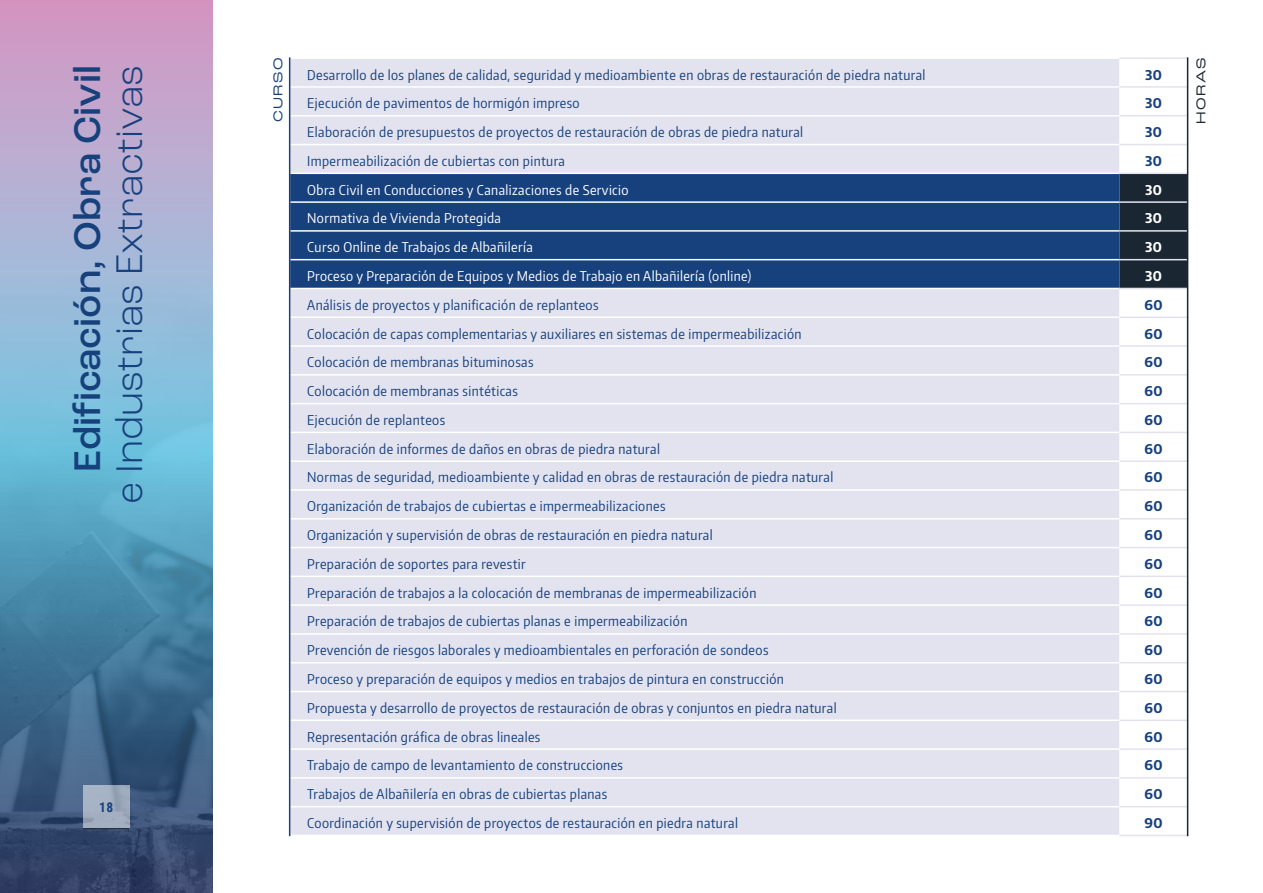
<style>
.page{position:relative;width:1263px;height:893px;background:#fff}
.page>*{position:absolute;margin:0;border:0;box-sizing:border-box;transform-origin:0 0}
.t1{font:300 39px "Roc Grotesk";color:#17417d}
.t2{font:500 39px "Roc Grotesk";color:#17417d}
.t3{font:13.5px "Encode Sans Condensed";letter-spacing:.03em;color:#17417d}
.t4{font:13.5px "Encode Sans Condensed";letter-spacing:.03em;color:#fff}
.t5{font:700 13.5px "Encode Sans Narrow";letter-spacing:.03em;color:#17417d}
.t6{font:700 13.5px "Encode Sans Narrow";letter-spacing:.03em;color:#fff}
.t7{font:expanded 13.5px "Roc Grotesk";letter-spacing:.1em;color:#17417d}
.t8{font:expanded 13.5px "Roc Grotesk";letter-spacing:.1em;color:#1a2732}
.t9{font:700 13.5px "Roboto Condensed";color:#17417d}
</style>
<div class="page">
<svg style="left:0;top:0;width:213px;height:268px;background:#bda8ce"></svg>
<img style="left:0;top:268px;width:213px;height:625px">
<div style="left:290px;top:59px;width:829px;height:776px;background:#e3e3ef"></div>
<svg style="left:1119px;top:59px;width:68px;height:776px"></svg>
<div style="left:290px;top:174px;width:829px;height:114px;background:#17417d"></div>
<div style="left:1119px;top:174px;width:68px;height:114px;background:#1a2732"></div>
<hr style="left:290px;top:86px;width:829px;height:2px;background:#fff">
<hr style="left:290px;top:115px;width:829px;height:1px;background:#fff">
<hr style="left:290px;top:144px;width:829px;height:1px;background:#fff">
<hr style="left:290px;top:173px;width:829px;height:1px;background:#fff">
<hr style="left:290px;top:201px;width:829px;height:2px;background:#fff">
<hr style="left:290px;top:230px;width:829px;height:2px;background:#fff">
<hr style="left:290px;top:259px;width:829px;height:1px;background:#fff">
<hr style="left:290px;top:288px;width:829px;height:1px;background:#fff">
<hr style="left:290px;top:316px;width:829px;height:2px;background:#fff">
<hr style="left:290px;top:345px;width:829px;height:2px;background:#fff">
<hr style="left:290px;top:374px;width:829px;height:2px;background:#fff">
<hr style="left:290px;top:403px;width:829px;height:1px;background:#fff">
<hr style="left:290px;top:432px;width:829px;height:1px;background:#fff">
<hr style="left:290px;top:460px;width:829px;height:2px;background:#fff">
<hr style="left:290px;top:489px;width:829px;height:2px;background:#fff">
<hr style="left:290px;top:518px;width:829px;height:1px;background:#fff">
<hr style="left:290px;top:547px;width:829px;height:1px;background:#fff">
<hr style="left:290px;top:576px;width:829px;height:1px;background:#fff">
<hr style="left:290px;top:604px;width:829px;height:2px;background:#fff">
<hr style="left:290px;top:633px;width:829px;height:2px;background:#fff">
<hr style="left:290px;top:662px;width:829px;height:1px;background:#fff">
<hr style="left:290px;top:691px;width:829px;height:1px;background:#fff">
<hr style="left:290px;top:720px;width:829px;height:1px;background:#fff">
<hr style="left:290px;top:748px;width:829px;height:2px;background:#fff">
<hr style="left:290px;top:777px;width:829px;height:2px;background:#fff">
<hr style="left:290px;top:806px;width:829px;height:1px;background:#fff">
<hr style="left:1119px;top:57px;width:68px;height:2px;background:#e3e3ef">
<hr style="left:1119px;top:86px;width:68px;height:2px;background:#e3e3ef">
<hr style="left:1119px;top:115px;width:68px;height:1px;background:#e3e3ef">
<hr style="left:1119px;top:144px;width:68px;height:1px;background:#e3e3ef">
<hr style="left:1119px;top:173px;width:68px;height:1px;background:#e3e3ef">
<hr style="left:1119px;top:201px;width:68px;height:2px;background:#e3e3ef">
<hr style="left:1119px;top:230px;width:68px;height:2px;background:#e3e3ef">
<hr style="left:1119px;top:259px;width:68px;height:1px;background:#e3e3ef">
<hr style="left:1119px;top:288px;width:68px;height:1px;background:#e3e3ef">
<hr style="left:1119px;top:316px;width:68px;height:2px;background:#e3e3ef">
<hr style="left:1119px;top:345px;width:68px;height:2px;background:#e3e3ef">
<hr style="left:1119px;top:374px;width:68px;height:2px;background:#e3e3ef">
<hr style="left:1119px;top:403px;width:68px;height:1px;background:#e3e3ef">
<hr style="left:1119px;top:432px;width:68px;height:1px;background:#e3e3ef">
<hr style="left:1119px;top:460px;width:68px;height:2px;background:#e3e3ef">
<hr style="left:1119px;top:489px;width:68px;height:2px;background:#e3e3ef">
<hr style="left:1119px;top:518px;width:68px;height:1px;background:#e3e3ef">
<hr style="left:1119px;top:547px;width:68px;height:1px;background:#e3e3ef">
<hr style="left:1119px;top:576px;width:68px;height:1px;background:#e3e3ef">
<hr style="left:1119px;top:604px;width:68px;height:2px;background:#e3e3ef">
<hr style="left:1119px;top:633px;width:68px;height:2px;background:#e3e3ef">
<hr style="left:1119px;top:662px;width:68px;height:1px;background:#e3e3ef">
<hr style="left:1119px;top:691px;width:68px;height:1px;background:#e3e3ef">
<hr style="left:1119px;top:720px;width:68px;height:1px;background:#e3e3ef">
<hr style="left:1119px;top:748px;width:68px;height:2px;background:#e3e3ef">
<hr style="left:1119px;top:777px;width:68px;height:2px;background:#e3e3ef">
<hr style="left:1119px;top:806px;width:68px;height:1px;background:#e3e3ef">
<hr style="left:1119px;top:835px;width:68px;height:1px;background:#e3e3ef">
<hr style="left:289px;top:57px;width:1px;height:779px;background:#17417d">
<hr style="left:1187px;top:57px;width:1px;height:779px;background:#1a2732">
<svg style="left:83px;top:785px;width:47px;height:43px;background:#a0adbf"></svg>
<hr style="left:83px;top:828px;width:47px;height:1px;background:#1a2732">
<h1 class="t2" style="left:63px;top:472px;width:408px;rotate:-90deg">Edificación, Obra Civil</h1>
<h1 class="t1" style="left:106px;top:504px;width:441px;rotate:-90deg">e Industrias Extractivas</h1>
<p class="t7" style="left:270px;top:122px;width:66px;rotate:-90deg">CURSO</p>
<p class="t8" style="left:1193px;top:124px;width:68px;rotate:-90deg">HORAS</p>
<p class="t3" style="left:307px;top:66px;width:620px">Desarrollo de los planes de calidad, seguridad y medioambiente en obras de restauración de piedra natural</p>
<p class="t5" style="left:1145px;top:66px;width:18px">30</p>
<p class="t3" style="left:307px;top:94px;width:274px">Ejecución de pavimentos de hormigón impreso</p>
<p class="t5" style="left:1145px;top:94px;width:18px">30</p>
<p class="t3" style="left:307px;top:123px;width:497px">Elaboración de presupuestos de proyectos de restauración de obras de piedra natural</p>
<p class="t5" style="left:1145px;top:123px;width:18px">30</p>
<p class="t3" style="left:307px;top:152px;width:259px">Impermeabilización de cubiertas con pintura</p>
<p class="t5" style="left:1145px;top:152px;width:18px">30</p>
<p class="t4" style="left:307px;top:181px;width:323px">Obra Civil en Conducciones y Canalizaciones de Servicio</p>
<p class="t6" style="left:1145px;top:181px;width:18px">30</p>
<p class="t4" style="left:307px;top:210px;width:195px">Normativa de Vivienda Protegida</p>
<p class="t6" style="left:1145px;top:210px;width:18px">30</p>
<p class="t4" style="left:307px;top:238px;width:227px">Curso Online de Trabajos de Albañilería</p>
<p class="t6" style="left:1145px;top:238px;width:18px">30</p>
<p class="t4" style="left:307px;top:267px;width:446px">Proceso y Preparación de Equipos y Medios de Trabajo en Albañilería (online)</p>
<p class="t6" style="left:1145px;top:267px;width:18px">30</p>
<p class="t3" style="left:307px;top:296px;width:293px">Análisis de proyectos y planificación de replanteos</p>
<p class="t5" style="left:1144px;top:296px;width:20px">60</p>
<p class="t3" style="left:307px;top:325px;width:496px">Colocación de capas complementarias y auxiliares en sistemas de impermeabilización</p>
<p class="t5" style="left:1144px;top:325px;width:20px">60</p>
<p class="t3" style="left:307px;top:353px;width:228px">Colocación de membranas bituminosas</p>
<p class="t5" style="left:1144px;top:353px;width:20px">60</p>
<p class="t3" style="left:307px;top:382px;width:212px">Colocación de membranas sintéticas</p>
<p class="t5" style="left:1144px;top:382px;width:20px">60</p>
<p class="t3" style="left:307px;top:411px;width:139px">Ejecución de replanteos</p>
<p class="t5" style="left:1144px;top:411px;width:20px">60</p>
<p class="t3" style="left:307px;top:440px;width:354px">Elaboración de informes de daños en obras de piedra natural</p>
<p class="t5" style="left:1144px;top:440px;width:20px">60</p>
<p class="t3" style="left:307px;top:469px;width:527px">Normas de seguridad, medioambiente y calidad en obras de restauración de piedra natural</p>
<p class="t5" style="left:1144px;top:469px;width:20px">60</p>
<p class="t3" style="left:307px;top:497px;width:360px">Organización de trabajos de cubiertas e impermeabilizaciones</p>
<p class="t5" style="left:1144px;top:497px;width:20px">60</p>
<p class="t3" style="left:307px;top:526px;width:407px">Organización y supervisión de obras de restauración en piedra natural</p>
<p class="t5" style="left:1144px;top:526px;width:20px">60</p>
<p class="t3" style="left:307px;top:555px;width:220px">Preparación de soportes para revestir</p>
<p class="t5" style="left:1144px;top:555px;width:20px">60</p>
<p class="t3" style="left:307px;top:584px;width:451px">Preparación de trabajos a la colocación de membranas de impermeabilización</p>
<p class="t5" style="left:1144px;top:584px;width:20px">60</p>
<p class="t3" style="left:307px;top:612px;width:382px">Preparación de trabajos de cubiertas planas e impermeabilización</p>
<p class="t5" style="left:1144px;top:612px;width:20px">60</p>
<p class="t3" style="left:307px;top:641px;width:463px">Prevención de riesgos laborales y medioambientales en perforación de sondeos</p>
<p class="t5" style="left:1144px;top:641px;width:20px">60</p>
<p class="t3" style="left:307px;top:670px;width:478px">Proceso y preparación de equipos y medios en trabajos de pintura en construcción</p>
<p class="t5" style="left:1144px;top:670px;width:20px">60</p>
<p class="t3" style="left:307px;top:699px;width:531px">Propuesta y desarrollo de proyectos de restauración de obras y conjuntos en piedra natural</p>
<p class="t5" style="left:1144px;top:699px;width:20px">60</p>
<p class="t3" style="left:307px;top:728px;width:235px">Representación gráfica de obras lineales</p>
<p class="t5" style="left:1144px;top:728px;width:20px">60</p>
<p class="t3" style="left:307px;top:756px;width:317px">Trabajo de campo de levantamiento de construcciones</p>
<p class="t5" style="left:1144px;top:756px;width:20px">60</p>
<p class="t3" style="left:307px;top:785px;width:301px">Trabajos de Albañilería en obras de cubiertas planas</p>
<p class="t5" style="left:1144px;top:785px;width:20px">60</p>
<p class="t3" style="left:307px;top:814px;width:432px">Coordinación y supervisión de proyectos de restauración en piedra natural</p>
<p class="t5" style="left:1144px;top:814px;width:20px">90</p>
<p class="t9" style="left:99px;top:798px;width:16px">18</p>
</div>
